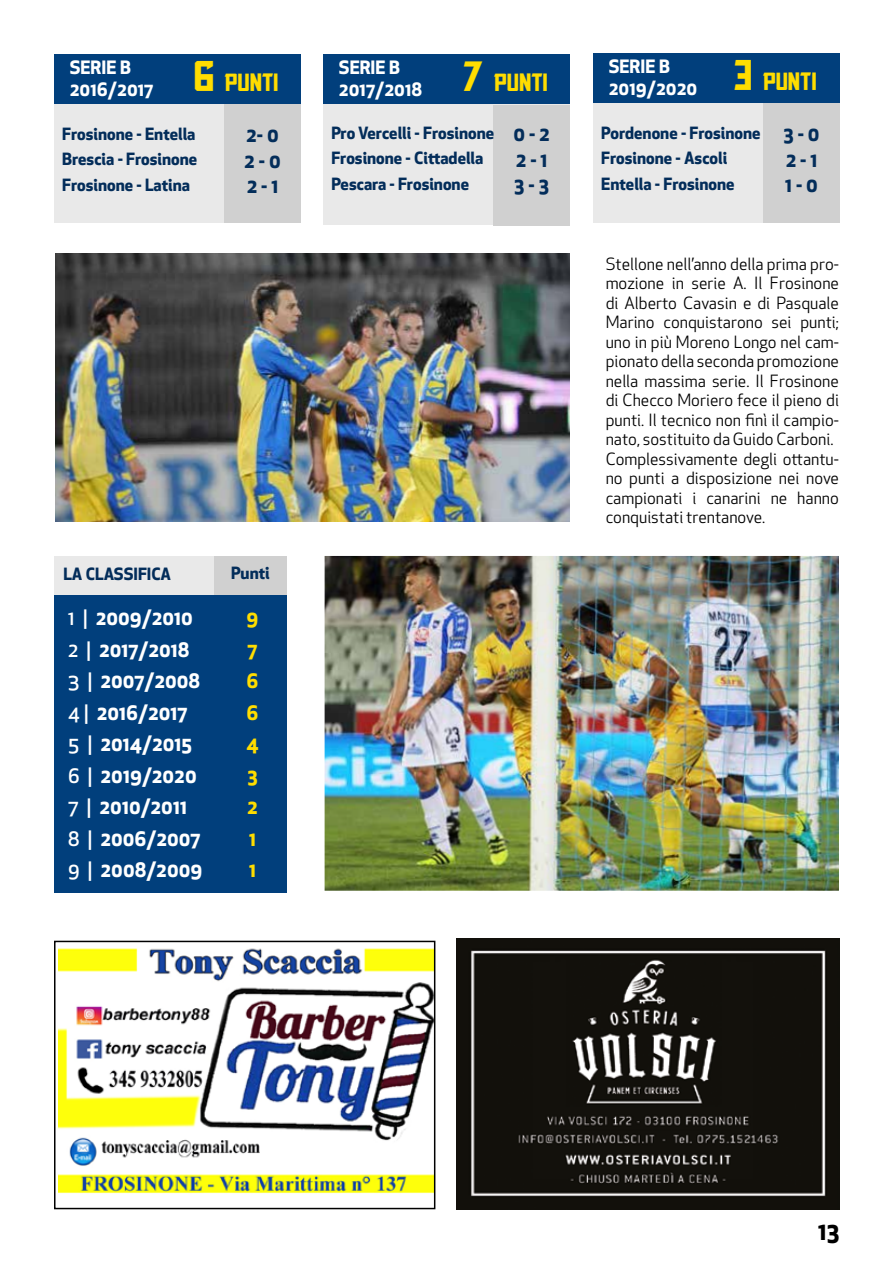
<style>
.page{position:relative;width:893px;height:1263px;background:#fff}
.page>*{position:absolute;margin:0;border:0;box-sizing:border-box;transform-origin:0 0}
.t1{font:25.5px "Blocktastic";color:#fd0}
.t2{font:700 24px "Apex New";color:#000}
.t3{font:700 19.5px/31.5px "Apex New";color:#fff}
.t4{font:700 19.5px/25.5px "Apex New";color:#032d5a;text-align:justify}
.t5{font:700 19.5px/31.5px "Apex New";color:#fd0}
.t6{font:700 18px/21.6px "Apex New";color:#fff}
.t7{font:16.5px/19.5px "Apex New";color:#000}
.t8{font:700 16.5px/25.5px "Apex New";color:#032d5a}
.s1{font-size:43.5px}
.s2{font-weight:500}
</style>
<div class="page">
<img style="left:58px;top:948px;width:374px;height:246px">
<div style="left:54px;top:941px;width:381px;height:268px;border:2px solid #000"></div>
<img style="left:457px;top:939px;width:383px;height:270px">
<div style="left:54px;top:104px;width:247px;height:119px;background:#e9e9e9"></div>
<div style="left:224px;top:105px;width:77px;height:118px;background:#d0d0d0"></div>
<div style="left:54px;top:54px;width:247px;height:50px;background:#013f7c"></div>
<div style="left:323px;top:104px;width:247px;height:121px;background:#e9e9e9"></div>
<div style="left:493px;top:105px;width:77px;height:120px;background:#d0d0d0"></div>
<div style="left:323px;top:54px;width:247px;height:50px;background:#013f7c"></div>
<div style="left:593px;top:103px;width:247px;height:120px;background:#e9e9e9"></div>
<div style="left:763px;top:104px;width:77px;height:119px;background:#d0d0d0"></div>
<div style="left:593px;top:53px;width:247px;height:50px;background:#013f7c"></div>
<img style="left:55px;top:253px;width:515px;height:269px">
<div style="left:54px;top:556px;width:233px;height:337px;background:#013f7c"></div>
<div style="left:54px;top:556px;width:233px;height:38px;background:#e9e9e9"></div>
<div style="left:214px;top:556px;width:73px;height:38px;background:#d0d0d0"></div>
<img style="left:325px;top:556px;width:514px;height:335px">
<p class="t6" style="left:70px;top:56px;width:85px">SERIE B<br>2016/2017</p>
<h1 class="t1" style="left:194px;top:67px;width:86px"><span class="s1">6</span> PUNTI</h1>
<p class="t8" style="left:62px;top:120px;width:137px;text-align:justify">Frosinone - Entella Brescia - Frosinone Frosinone - Latina</p>
<p class="t4" style="left:244px;top:121px;width:38px">2- 0<br>2 - 0<br>2 - 1</p>
<p class="t6" style="left:339px;top:56px;width:85px">SERIE B<br>2017/2018</p>
<h1 class="t1" style="left:463px;top:67px;width:86px"><span class="s1">7</span> PUNTI</h1>
<p class="t8" style="left:331px;top:119px;width:164px">Pro Vercelli - Frosinone<br>Frosinone - Cittadella<br>Pescara - Frosinone</p>
<p class="t4" style="left:513px;top:120px;width:38px;text-align:left">0 - 2<br>2 - 1<br>3 - 3</p>
<p class="t8" style="left:63px;top:561px;width:109px">LA CLASSIFICA</p>
<p class="t8" style="left:231px;top:560px;width:40px">Punti</p>
<p class="t3" style="left:68px;top:601px;width:136px"><span class="s2">1 |</span> 2009/2010<br><span class="s2">2 |</span> 2017/2018<br><span class="s2">3 |</span> 2007/2008<br><span class="s2">4 |</span> 2016/2017<br><span class="s2">5 |</span> 2014/2015<br><span class="s2">6 |</span> 2019/2020<br><span class="s2">7 |</span> 2010/2011<br><span class="s2">8 |</span> 2006/2007<br><span class="s2">9 |</span> 2008/2009</p>
<p class="t5" style="left:246px;top:601px;width:14px">9<br>7<br>6<br>6<br>4<br>3<br>2<br>1<br>1</p>
<p class="t6" style="left:609px;top:55px;width:90px">SERIE B<br>2019/2020</p>
<h1 class="t1" style="left:734px;top:66px;width:85px"><span class="s1">3</span> PUNTI</h1>
<p class="t8" style="left:601px;top:119px;width:161px">Pordenone - Frosinone<br>Frosinone - Ascoli<br>Entella - Frosinone</p>
<p class="t4" style="left:783px;top:120px;width:38px">3 - 0<br>2 - 1<br>1 - 0</p>
<p class="t7" style="left:606px;top:254px;width:235px">Stellone nell’anno della prima pro&shy;mozione in serie A. Il Frosinone di Alberto Cavasin e di Pasquale<br>Marino conquistarono sei punti; uno in più Moreno Longo nel cam&shy;pionato della seconda promozione nella massima serie. Il Frosinone di Checco Moriero fece il pieno di punti. Il tecnico non finì il campio&shy;nato, sostituito da Guido Carboni.<br>Complessivamente degli ottantu&shy;no punti a disposizione nei nove campionati i canarini ne hanno conquistati trentanove.</p>
<h2 class="t2" style="left:818px;top:1213px;width:23px">13</h2>
</div>
